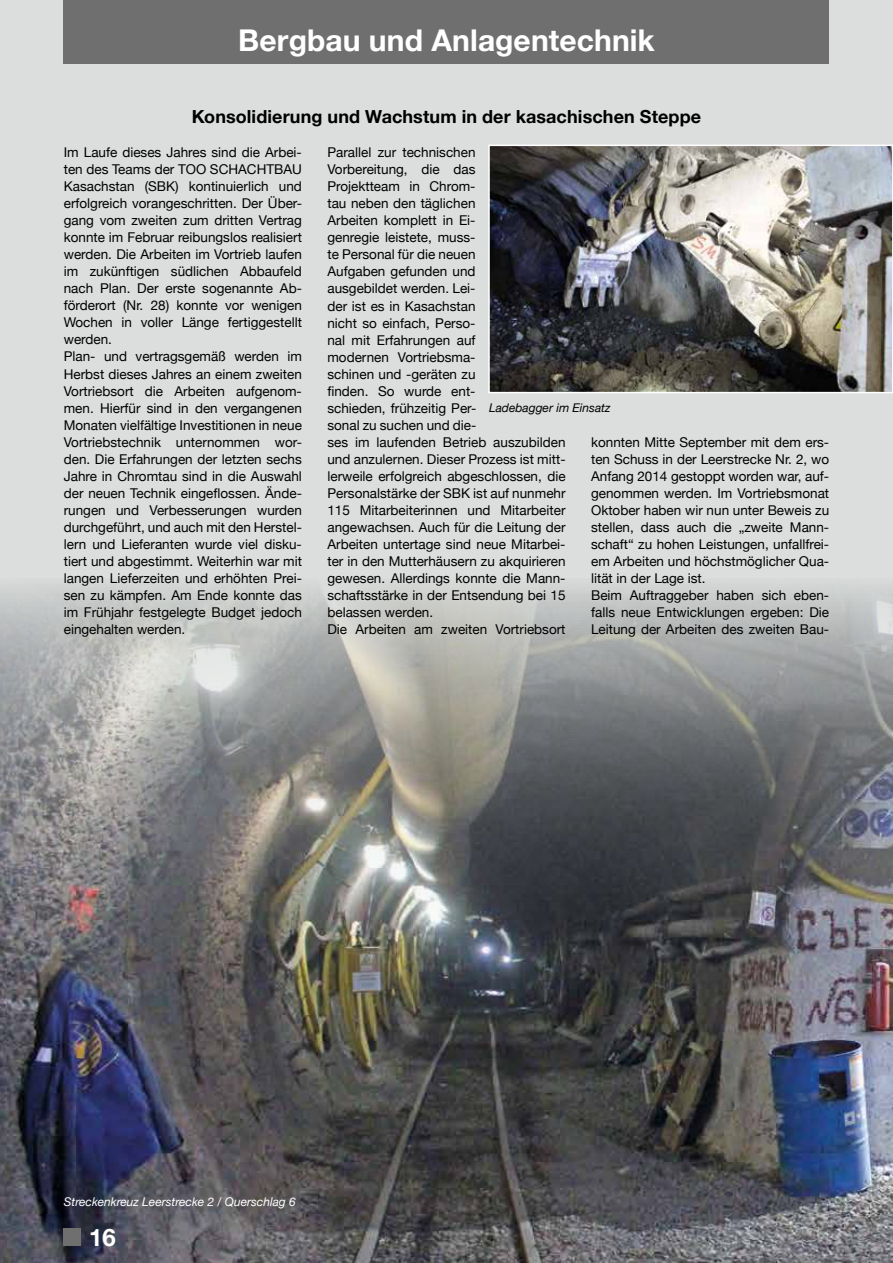
<style>
.page{position:relative;width:893px;height:1263px;background:#dbdedc}
.page>*{position:absolute;margin:0;border:0;box-sizing:border-box;transform-origin:0 0}
.t1{font:700 30px "Helvetica Neue";letter-spacing:.005em;color:#fff}
.t2{font:700 24px "Helvetica Neue";color:#fff}
.t3{font:700 18px "Helvetica Neue";letter-spacing:.005em;color:#000}
.t4{font:13.5px/17px "Helvetica Neue";color:#000}
.t5{font:italic 12px "Helvetica Neue";color:#fff}
.t6{font:italic 12px "Helvetica Neue";color:#000}
</style>
<div class="page">
<img style="left:0;top:587px;width:893px;height:676px">
<div style="left:64px;top:0;width:765px;height:64px;background:#706f6f"></div>
<div style="left:64px;top:1229px;width:17px;height:17px;background:#706f6f"></div>
<img style="left:491px;top:148px;width:399px;height:242px">
<div style="left:488px;top:145px;width:405px;height:248px;border:2px solid #fff"></div>
<svg style="left:892px;top:145px;width:1px;height:248px"></svg>
<h1 class="t1" style="left:238px;top:16px;width:418px">Bergbau und Anlagentechnik</h1>
<h3 class="t3" style="left:192px;top:103px;width:511px">Konsolidierung und Wachstum in der kasachischen Steppe</h3>
<p class="t4" style="left:64px;top:145px;width:240px">Im Laufe dieses Jahres sind die Arbei&shy;ten des Teams der TOO SCHACHTBAU Kasachstan (SBK) kontinuierlich und erfolgreich vorangeschritten. Der Über&shy;gang vom zweiten zum dritten Vertrag konnte im Februar reibungslos realisiert werden. Die Arbeiten im Vortrieb laufen im zukünftigen südlichen Abbaufeld nach Plan. Der erste sogenannte Ab&shy;förderort (Nr. 28) konnte vor wenigen Wochen in voller Länge fertiggestellt werden.<br>Plan- und vertragsgemäß werden im Herbst dieses Jahres an einem zweiten Vortriebsort die Arbeiten aufgenom&shy;men. Hierfür sind in den vergangenen Monaten vielfältige Investitionen in neue Vortriebstechnik unternommen wor&shy;den. Die Erfahrungen der letzten sechs Jahre in Chromtau sind in die Auswahl der neuen Technik eingeflossen. Ände&shy;rungen und Verbesserungen wurden durchgeführt, und auch mit den Herstel&shy;lern und Lieferanten wurde viel disku&shy;tiert und abgestimmt. Weiterhin war mit langen Lieferzeiten und erhöhten Prei&shy;sen zu kämpfen. Am Ende konnte das im Frühjahr festgelegte Budget jedoch eingehalten werden.</p>
<p class="t4" style="left:327px;top:145px;width:240px">Parallel zur technischen<br>Vorbereitung, die das<br>Projektteam in Chrom-<br>tau neben den täglichen<br>Arbeiten komplett in Ei-<br>genregie leistete, muss-<br>te Personal für die neuen<br>Aufgaben gefunden und<br>ausgebildet werden. Lei-<br>der ist es in Kasachstan<br>nicht so einfach, Perso-<br>nal mit Erfahrungen auf<br>modernen Vortriebsma-<br>schinen und -geräten zu<br>finden. So wurde ent-<br>schieden, frühzeitig Per-<br>sonal zu suchen und die-<br>ses im laufenden Betrieb auszubilden und anzulernen. Dieser Prozess ist mitt&shy;lerweile erfolgreich abgeschlossen, die<br>Personalstärke der SBK ist auf nunmehr<br>115 Mitarbeiterinnen und Mitarbeiter angewachsen. Auch für die Leitung der<br>Arbeiten untertage sind neue Mitarbei&shy;ter in den Mutterhäusern zu akquirieren gewesen. Allerdings konnte die Mann&shy;schaftsstärke in der Entsendung bei 15 belassen werden.<br>Die Arbeiten am zweiten Vortriebsort</p>
<p class="t6" style="left:489px;top:400px;width:123px">Ladebagger im Einsatz</p>
<p class="t4" style="left:591px;top:434px;width:240px">konnten Mitte September mit dem ers&shy;ten Schuss in der Leerstrecke Nr. 2, wo Anfang 2014 gestoppt worden war, auf&shy;genommen werden. Im Vortriebsmonat Oktober haben wir nun unter Beweis zu stellen, dass auch die „zweite Mann&shy;schaft“ zu hohen Leistungen, unfallfrei&shy;em Arbeiten und höchstmöglicher Qua&shy;lität in der Lage ist.<br>Beim Auftraggeber haben sich eben&shy;falls neue Entwicklungen ergeben: Die Leitung der Arbeiten des zweiten Bau-</p>
<p class="t5" style="left:64px;top:1193px;width:234px">Streckenkreuz Leerstrecke 2 / Querschlag 6</p>
<h2 class="t2" style="left:89px;top:1218px;width:28px">16</h2>
</div>
